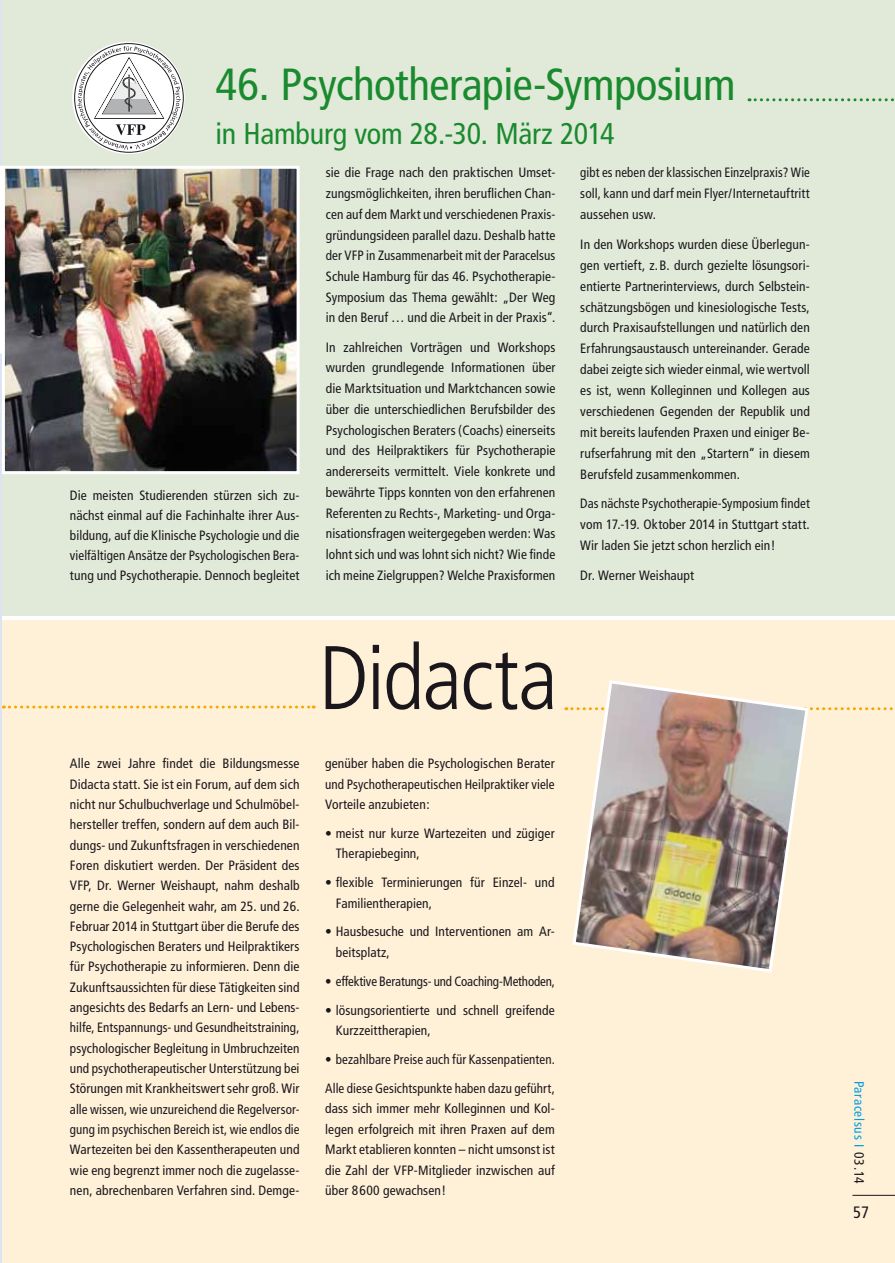
<style>
.page{position:relative;width:895px;height:1263px;background:#fff}
.page>*{position:absolute;margin:0;border:0;box-sizing:border-box;transform-origin:0 0}
.t1{font:300 condensed 90px "Frutiger";letter-spacing:-.02em;color:#1a171c}
.t2{font:condensed 45px "Frutiger";letter-spacing:-.01em;color:#1a8a2f}
.t3{font:condensed 30px "Frutiger";letter-spacing:-.01em;color:#1a8a2f}
.t4{font:condensed 16.5px "Frutiger";color:#1a171c}
.t5{font:condensed 13.5px/20.2px "Frutiger";letter-spacing:.005em;color:#1a171c;text-align:justify}
.t6{font:condensed 13.5px/21px "Frutiger";letter-spacing:.005em;color:#1a171c;text-align:justify;scale:.96 1}
.t7{font:condensed 13.5px/21px "Frutiger";letter-spacing:.005em;color:#1a171c;text-align:justify;scale:.95 1}
.t8{font:condensed 13.5px "Frutiger";letter-spacing:.05em;color:#009ee0}
.s1{color:#1a171c}
</style>
<div class="page">
<div style="left:2px;top:0;width:893px;height:615px;background:#e1e9d8"></div>
<div style="left:2px;top:620px;width:893px;height:643px;background:#fff0d8"></div>
<hr style="left:0;top:0;width:2px;height:1263px;background:#dee3f2">
<hr style="left:852px;top:1195px;width:43px;height:1px;background:#1a171c">
<svg style="left:0;top:166px;width:2px;height:188px"></svg>
<img style="left:6px;top:170px;width:290px;height:300px">
<div style="left:2px;top:166px;width:298px;height:308px;border:3px solid #fff"></div>
<svg style="left:566px;top:707px;width:327px;height:3px"></svg>
<svg style="left:749px;top:98px;width:145px;height:3px"></svg>
<svg style="left:3px;top:705px;width:311px;height:3px"></svg>
<img style="left:571px;top:680px;width:239px;height:293px">
<svg style="left:72px;top:42px;width:113px;height:112px"></svg>
<svg style="left:77px;top:46px;width:104px;height:104px"></svg>
<h2 class="t2" style="left:215px;top:58px;width:522px">46. Psychotherapie-Symposium</h2>
<h3 class="t3" style="left:215px;top:116px;width:401px">in Hamburg vom 28.-30. März 2014</h3>
<p class="t5" style="left:70px;top:485px;width:231px">Die meisten Studierenden stürzen sich zu&shy;nächst einmal auf die Fachinhalte ihrer Aus&shy;bildung, auf die Klinische Psychologie und die vielfältigen Ansätze der Psychologischen Bera&shy;tung und Psychotherapie. Dennoch begleitet</p>
<p class="t5" style="left:326px;top:162px;width:231px;line-height:20.7px">sie die Frage nach den praktischen Umset&shy;zungsmöglichkeiten, ihren beruflichen Chan&shy;cen auf dem Markt und verschiedenen Praxis&shy;gründungsideen parallel dazu. Deshalb hatte der VFP in Zusammenarbeit mit der Paracelsus Schule Hamburg für das 46. Psychotherapie-Symposium das Thema gewählt: „Der Weg in den Beruf … und die Arbeit in der Praxis“.</p>
<p class="t5" style="left:326px;top:337px;width:231px;line-height:20.7px">In zahlreichen Vorträgen und Workshops wurden grundlegende Informationen über die Marktsituation und Marktchancen sowie über die unterschiedlichen Berufsbilder des Psychologischen Beraters (Coachs) einerseits und des Heilpraktikers für Psychotherapie andererseits vermittelt. Viele konkrete und bewährte Tipps konnten von den erfahrenen Referenten zu Rechts-, Marketing- und Orga&shy;nisationsfragen weitergegeben werden: Was lohnt sich und was lohnt sich nicht? Wie finde ich meine Zielgruppen? Welche Praxisformen</p>
<h1 class="t1" style="left:318px;top:627px;width:241px">Didacta</h1>
<p class="t5" style="left:70px;top:753px;width:231px">Alle zwei Jahre findet die Bildungsmesse Didacta statt. Sie ist ein Forum, auf dem sich nicht nur Schulbuchverlage und Schulmöbel&shy;hersteller treffen, sondern auf dem auch Bil&shy;dungs- und Zukunftsfragen in verschiedenen Foren diskutiert werden. Der Präsident des VFP, Dr. Werner Weishaupt, nahm deshalb gerne die Gelegenheit wahr, am 25. und 26.<br>Februar 2014 in Stuttgart über die Berufe des Psychologischen Beraters und Heilpraktikers für Psychotherapie zu informieren. Denn die Zukunftsaussichten für diese Tätigkeiten sind angesichts des Bedarfs an Lern- und Lebens&shy;hilfe, Entspannungs- und Gesundheitstraining, psychologischer Begleitung in Umbruchzeiten und psychotherapeutischer Unterstützung bei Störungen mit Krankheitswert sehr groß. Wir alle wissen, wie unzureichend die Regelversor&shy;gung im psychischen Bereich ist, wie endlos die Wartezeiten bei den Kassentherapeuten und wie eng begrenzt immer noch die zugelasse&shy;nen, abrechenbaren Verfahren sind. Demge-</p>
<p class="t5" style="left:325px;top:753px;width:231px">genüber haben die Psychologischen Berater und Psychotherapeutischen Heilpraktiker viele Vorteile anzubieten:</p>
<p class="t5" style="left:336px;top:823px;width:220px;text-indent:-11px">• meist nur kurze Wartezeiten und zügiger<br>Therapiebeginn,</p>
<p class="t5" style="left:336px;top:872px;width:220px;text-indent:-11px">• flexible Terminierungen für Einzel- und<br>Familientherapien,</p>
<p class="t5" style="left:336px;top:922px;width:220px;text-indent:-11px">• Hausbesuche und Interventionen am Ar&shy;beitsplatz,</p>
<p class="t6" style="left:325px;top:971px;width:241px">• effektive Beratungs- und Coaching-Methoden,</p>
<p class="t5" style="left:336px;top:1000px;width:220px;text-indent:-11px">• lösungsorientierte und schnell greifende<br>Kurzzeittherapien,</p>
<p class="t5" style="left:325px;top:1045px;width:231px;line-height:29px">• bezahlbare Preise auch für Kassenpatienten.<br>Alle diese Gesichtspunkte haben dazu geführt,</p>
<p class="t5" style="left:325px;top:1098px;width:231px">dass sich immer mehr Kolleginnen und Kol&shy;legen erfolgreich mit ihren Praxen auf dem Markt etablieren konnten – nicht umsonst ist die Zahl der VFP-Mitglieder inzwischen auf über 8600 gewachsen!</p>
<p class="t7" style="left:580px;top:162px;width:243px">gibt es neben der klassischen Einzelpraxis? Wie soll, kann und darf mein Flyer/Internetauftritt aussehen usw.</p>
<p class="t5" style="left:580px;top:234px;width:231px;line-height:21px">In den Workshops wurden diese Überlegun&shy;gen vertieft, z.B. durch gezielte lösungsori&shy;entierte Partnerinterviews, durch Selbstein&shy;schätzungsbögen und kinesiologische Tests, durch Praxisaufstellungen und natürlich den Erfahrungsaustausch untereinander. Gerade dabei zeigte sich wieder einmal, wie wertvoll es ist, wenn Kolleginnen und Kollegen aus verschiedenen Gegenden der Republik und mit bereits laufenden Praxen und einiger Be&shy;rufserfahrung mit den „Startern“ in diesem Berufsfeld zusammenkommen.</p>
<p class="t6" style="left:580px;top:493px;width:241px">Das nächste Psychotherapie-Symposium findet vom 17.-19. Oktober 2014 in Stuttgart statt.<br>Wir laden Sie jetzt schon herzlich ein!</p>
<p class="t5" style="left:580px;top:565px;width:115px">Dr. Werner Weishaupt</p>
<p class="t8" style="left:867px;top:1080px;width:105px;rotate:90deg">Paracelsus I <span class="s1">03.14</span></p>
<p class="t4" style="left:853px;top:1202px;width:17px">57</p>
</div>
